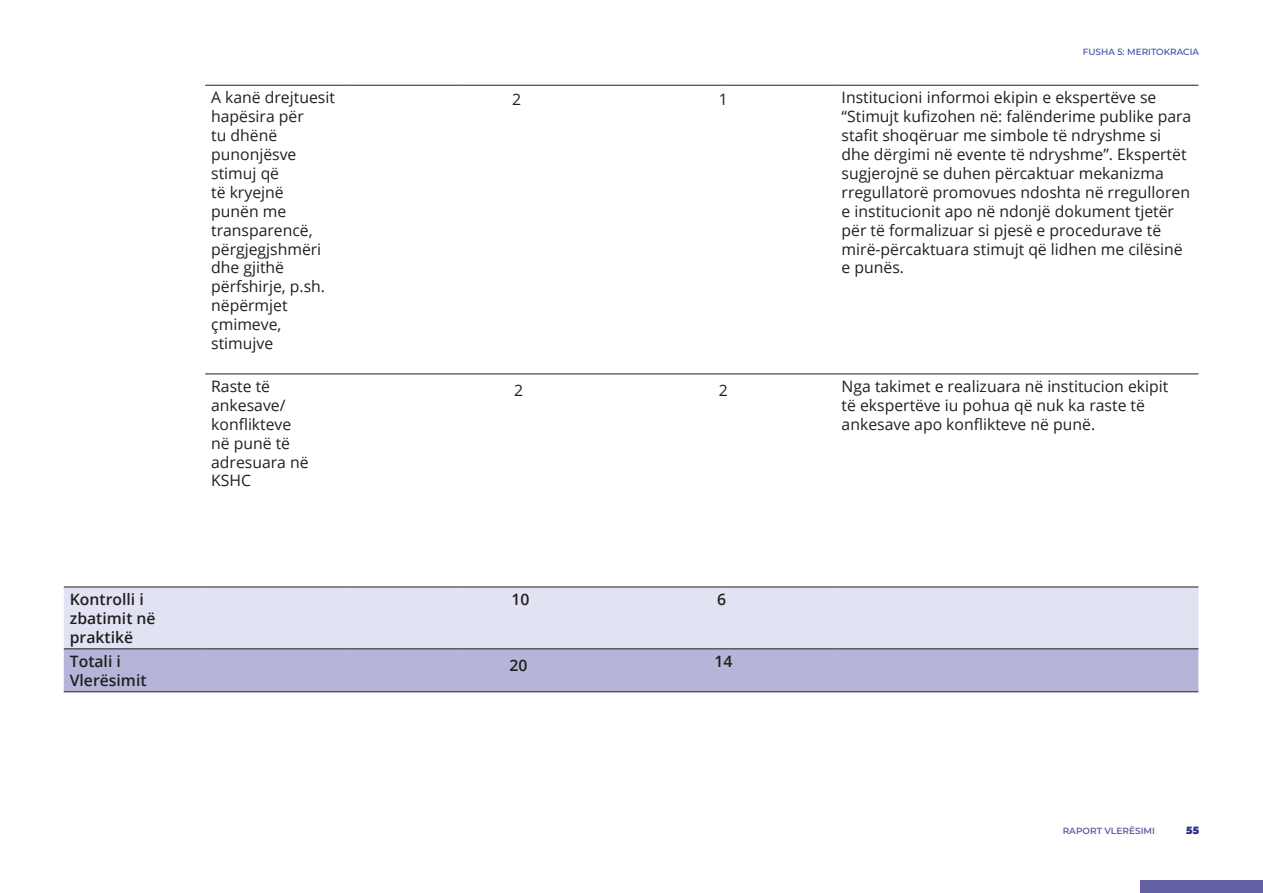
<style>
.page{position:relative;width:1263px;height:893px;background:#fff}
.page>*{position:absolute;margin:0;border:0;box-sizing:border-box;transform-origin:0 0}
.t1{font:15.75px/18.9px "Open Sans";color:#231f20}
.t2{font:600 15.75px/18.9px "Open Sans";color:#231f20}
.t3{font:900 10.5px "Montserrat";color:#2d328b}
.t4{font:500 9px "Montserrat";color:#314a9f}
.t5{font:600 9px "Montserrat";color:#6360a4}
</style>
<div class="page">
<div style="left:1141px;top:880px;width:122px;height:13px;background:#6360a4"></div>
<div style="left:64px;top:588px;width:1134px;height:61px;background:#e2e3f2"></div>
<div style="left:64px;top:650px;width:1134px;height:41px;background:#b4b5d9"></div>
<hr style="left:205px;top:85px;width:139px;height:1px;background:#231f20">
<hr style="left:344px;top:85px;width:113px;height:1px;background:#231f20">
<hr style="left:457px;top:85px;width:268px;height:1px;background:#231f20">
<hr style="left:725px;top:85px;width:111px;height:1px;background:#231f20">
<hr style="left:836px;top:85px;width:362px;height:1px;background:#231f20">
<hr style="left:205px;top:374px;width:139px;height:1px;background:#231f20">
<hr style="left:344px;top:374px;width:113px;height:1px;background:#231f20">
<hr style="left:457px;top:374px;width:268px;height:1px;background:#231f20">
<hr style="left:725px;top:374px;width:111px;height:1px;background:#231f20">
<hr style="left:836px;top:374px;width:362px;height:1px;background:#231f20">
<hr style="left:64px;top:587px;width:141px;height:1px;background:#231f20">
<hr style="left:205px;top:587px;width:139px;height:1px;background:#231f20">
<hr style="left:344px;top:587px;width:113px;height:1px;background:#231f20">
<hr style="left:457px;top:587px;width:268px;height:1px;background:#231f20">
<hr style="left:725px;top:587px;width:111px;height:1px;background:#231f20">
<hr style="left:836px;top:587px;width:362px;height:1px;background:#231f20">
<hr style="left:64px;top:649px;width:141px;height:1px;background:#231f20">
<hr style="left:205px;top:649px;width:139px;height:1px;background:#231f20">
<hr style="left:344px;top:649px;width:113px;height:1px;background:#231f20">
<hr style="left:457px;top:649px;width:268px;height:1px;background:#231f20">
<hr style="left:725px;top:649px;width:111px;height:1px;background:#231f20">
<hr style="left:836px;top:649px;width:362px;height:1px;background:#231f20">
<hr style="left:64px;top:691px;width:141px;height:1px;background:#231f20">
<hr style="left:205px;top:691px;width:139px;height:1px;background:#231f20">
<hr style="left:344px;top:691px;width:113px;height:1px;background:#231f20">
<hr style="left:457px;top:691px;width:268px;height:1px;background:#231f20">
<hr style="left:725px;top:691px;width:111px;height:1px;background:#231f20">
<hr style="left:836px;top:691px;width:362px;height:1px;background:#231f20">
<p class="t4" style="left:1083px;top:46px;width:118px">FUSHA 5: MERITOKRACIA</p>
<p class="t1" style="left:211px;top:88px;width:125px">A kanë drejtuesit hapësira për<br>tu dhënë punonjësve stimuj që<br>të kryejnë punën me transparencë, përgjegjshmëri dhe gjithë përfshirje, p.sh. nëpërmjet çmimeve, stimujve</p>
<p class="t1" style="left:512px;top:90px;width:11px">2</p>
<p class="t1" style="left:719px;top:90px;width:11px">1</p>
<p class="t1" style="left:842px;top:88px;width:351px">Institucioni informoi ekipin e ekspertëve se “Stimujt kufizohen në: falënderime publike para stafit shoqëruar me simbole të ndryshme si dhe dërgimi në evente të ndryshme”. Ekspertët sugjerojnë se duhen përcaktuar mekanizma rregullatorë promovues ndoshta në rregulloren e institucionit apo në ndonjë dokument tjetër për të formalizuar si pjesë e procedurave të mirë-përcaktuara stimujt që lidhen me cilësinë e punës.</p>
<p class="t1" style="left:211px;top:376px;width:99px">Raste të ankesave/ konflikteve në punë të adresuara në<br>KSHC</p>
<p class="t1" style="left:514px;top:380px;width:11px">2</p>
<p class="t1" style="left:719px;top:380px;width:11px">2</p>
<p class="t1" style="left:842px;top:376px;width:328px">Nga takimet e realizuara në institucion ekipit të ekspertëve iu pohua që nuk ka raste të ankesave apo konflikteve në punë.</p>
<p class="t2" style="left:70px;top:589px;width:87px">Kontrolli i zbatimit në praktikë</p>
<p class="t2" style="left:511px;top:589px;width:19px">10</p>
<p class="t2" style="left:717px;top:589px;width:10px">6</p>
<p class="t2" style="left:70px;top:651px;width:78px">Totali i<br>Vlerësimit</p>
<p class="t2" style="left:509px;top:655px;width:19px">20</p>
<p class="t2" style="left:714px;top:651px;width:19px">14</p>
<p class="t5" style="left:1063px;top:824px;width:94px">RAPORT VLERËSIMI</p>
<p class="t3" style="left:1186px;top:822px;width:14px">55</p>
</div>
